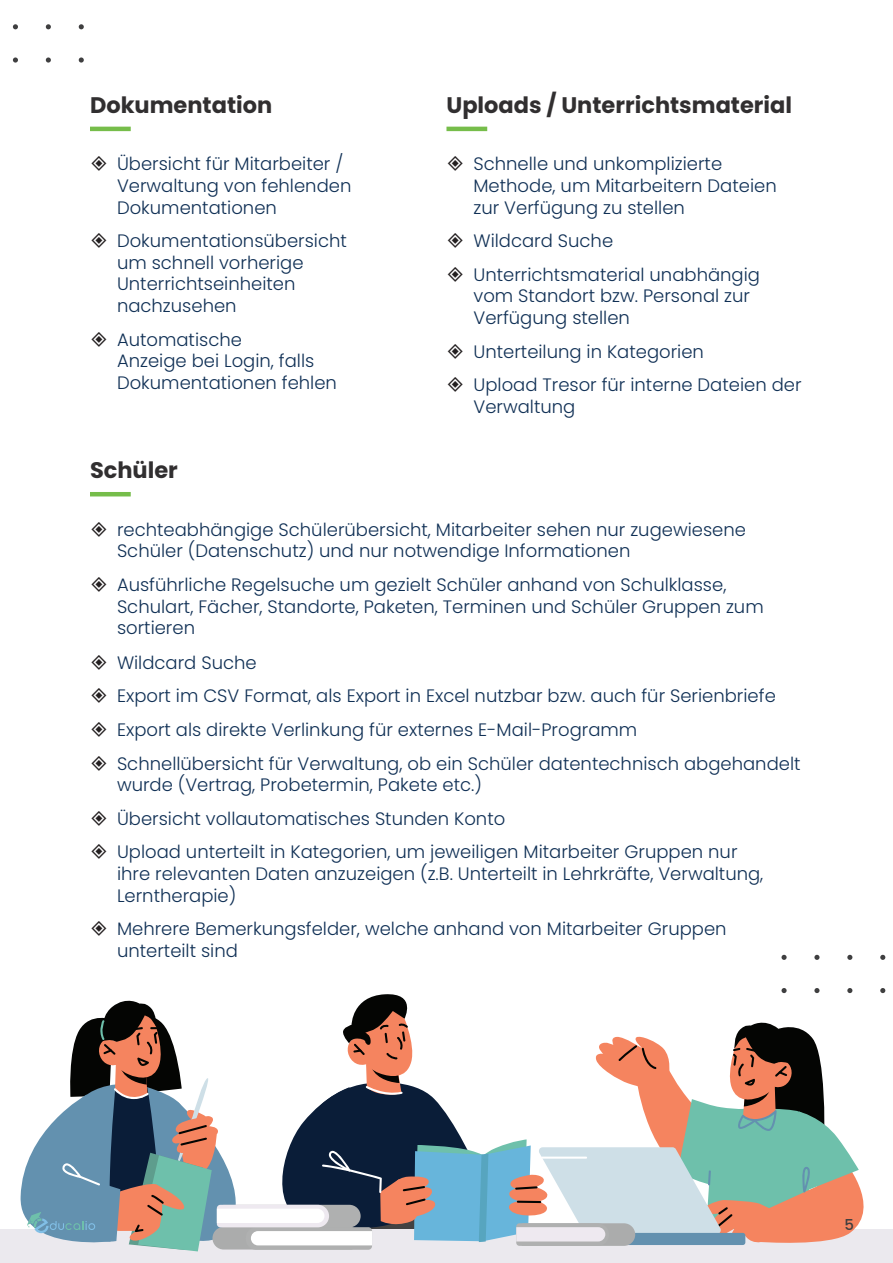
<style>
.page{position:relative;width:893px;height:1263px;background:#fff}
.page>*{position:absolute;margin:0;border:0;box-sizing:border-box;transform-origin:0 0}
.t1{font:700 22.5px "Poppins";color:#312f30}
.t2{font:300 18px/21.6px "Poppins";color:#103055}
.t3{font:500 15px "Poppins";color:#3e3e3f}
</style>
<div class="page">
<hr style="left:90px;top:127px;width:41px;height:4px;background:#76bd4a">
<hr style="left:90px;top:492px;width:41px;height:4px;background:#76bd4a">
<hr style="left:446px;top:127px;width:41px;height:4px;background:#76bd4a">
<div style="left:0;top:1229px;width:893px;height:33px;background:#ebe9ee"></div>
<svg style="left:880px;top:955px;width:5px;height:5px"></svg>
<svg style="left:847px;top:955px;width:5px;height:5px"></svg>
<svg style="left:814px;top:955px;width:5px;height:5px"></svg>
<svg style="left:781px;top:955px;width:6px;height:5px"></svg>
<svg style="left:79px;top:24px;width:5px;height:5px"></svg>
<svg style="left:79px;top:57px;width:5px;height:6px"></svg>
<svg style="left:46px;top:24px;width:5px;height:5px"></svg>
<svg style="left:46px;top:57px;width:5px;height:6px"></svg>
<svg style="left:13px;top:24px;width:5px;height:5px"></svg>
<svg style="left:13px;top:57px;width:5px;height:6px"></svg>
<svg style="left:20px;top:988px;width:865px;height:264px"></svg>
<p class="t1" style="left:90px;top:92px;width:184px">Dokumentation</p>
<p class="t2" style="left:117px;top:153px;width:236px">Übersicht für Mitarbeiter /<br>Verwaltung von fehlenden<br>Dokumentationen</p>
<p class="t2" style="left:117px;top:230px;width:231px">Dokumentationsübersicht um schnell vorherige<br>Unterrichtseinheiten nachzusehen</p>
<p class="t2" style="left:117px;top:329px;width:221px">Automatische<br>Anzeige bei Login, falls<br>Dokumentationen fehlen</p>
<p class="t1" style="left:90px;top:457px;width:89px">Schüler</p>
<p class="t1" style="left:446px;top:92px;width:347px">Uploads / Unterrichtsmaterial</p>
<p class="t2" style="left:473px;top:153px;width:305px">Schnelle und unkomplizierte<br>Methode, um Mitarbeitern Dateien zur Verfügung zu stellen</p>
<p class="t2" style="left:473px;top:224px;width:288px;line-height:33.6px">Wildcard Suche<br>Unterrichtsmaterial unabhängig</p>
<p class="t2" style="left:473px;top:285px;width:278px">vom Standort bzw. Personal zur<br>Verfügung stellen</p>
<p class="t2" style="left:473px;top:335px;width:330px;line-height:33.6px">Unterteilung in Kategorien<br>Upload Tresor für interne Dateien der</p>
<p class="t2" style="left:473px;top:396px;width:103px">Verwaltung</p>
<p class="t2" style="left:117px;top:519px;width:630px">rechteabhängige Schülerübersicht, Mitarbeiter sehen nur zugewiesene<br>Schüler (Datenschutz) und nur notwendige Informationen</p>
<p class="t2" style="left:117px;top:574px;width:648px">Ausführliche Regelsuche um gezielt Schüler anhand von Schulklasse,<br>Schulart, Fächer, Standorte, Paketen, Terminen und Schüler Gruppen zum sortieren</p>
<p class="t2" style="left:117px;top:646px;width:685px;line-height:33.6px">Wildcard Suche<br>Export im CSV Format, als Export in Excel nutzbar bzw. auch für Serienbriefe Export als direkte Verlinkung für externes E-Mail-Programm<br>Schnellübersicht für Verwaltung, ob ein Schüler datentechnisch abgehandelt</p>
<p class="t2" style="left:117px;top:768px;width:622px;line-height:33.6px">wurde (Vertrag, Probetermin, Pakete etc.)<br>Übersicht vollautomatisches Stunden Konto<br>Upload unterteilt in Kategorien, um jeweiligen Mitarbeiter Gruppen nur</p>
<p class="t2" style="left:117px;top:863px;width:648px">ihre relevanten Daten anzuzeigen (z.B. Unterteilt in Lehrkräfte, Verwaltung,<br>Lerntherapie)</p>
<p class="t2" style="left:117px;top:918px;width:611px">Mehrere Bemerkungsfelder, welche anhand von Mitarbeiter Gruppen unterteilt sind</p>
<p class="t3" style="left:844px;top:1216px;width:11px">5</p>
</div>
